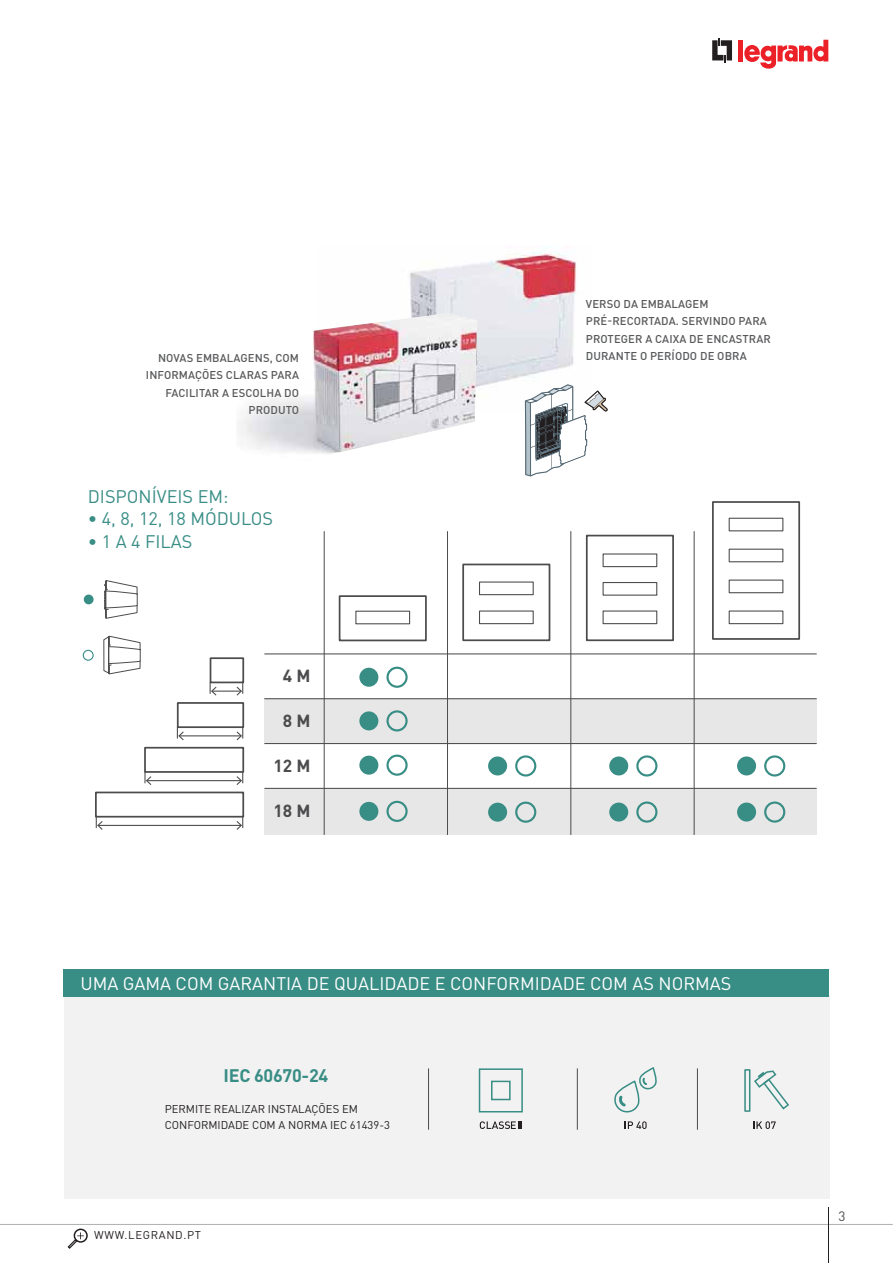
<style>
.page{position:relative;width:893px;height:1263px;background:#fff}
.page>*{position:absolute;margin:0;border:0;box-sizing:border-box;transform-origin:0 0}
.t1{font:18px "DIN";color:#fff}
.t2{font:18px "DIN";color:#388d85}
.t3{font:700 18px "DIN";letter-spacing:-.015em;color:#388d85}
.t4{font:700 17.4px "DIN Pro";color:#4c4c4e}
.t5{font:13.5px "DIN";color:#4c4c4e}
.t6{font:500 11.25px/17.2px "DIN Pro";letter-spacing:.01em;color:#58595b;text-align:right}
.t7{font:11.25px/15.8px "DIN";color:#231f20}
.t8{font:11.25px "DIN";letter-spacing:.06em;color:#231f20}
</style>
<div class="page">
<svg style="left:712px;top:39px;width:20px;height:23px"></svg>
<div style="left:738px;top:40px;width:5px;height:22px;background:#ec2027"></div>
<svg style="left:744px;top:40px;width:84px;height:29px"></svg>
<hr style="left:828px;top:1207px;width:1px;height:56px;background:#231f20">
<hr style="left:828px;top:1224px;width:65px;height:1px;background:#939598">
<hr style="left:0;top:1224px;width:828px;height:1px;background:#939598">
<div style="left:74px;top:1229px;width:14px;height:14px;border:2px solid #231f20;border-radius:50%"></div>
<svg style="left:67px;top:1232px;width:17px;height:17px"></svg>
<div style="left:64px;top:996px;width:765px;height:203px;background:#f2f2f2"></div>
<div style="left:64px;top:969px;width:765px;height:28px;background:#388d85"></div>
<svg style="left:625px;top:1121px;width:21px;height:8px"></svg>
<svg style="left:614px;top:1068px;width:43px;height:45px"></svg>
<svg style="left:753px;top:1121px;width:23px;height:8px"></svg>
<svg style="left:754px;top:1070px;width:35px;height:40px"></svg>
<div style="left:744px;top:1069px;width:6px;height:43px;border:2px solid #388d85"></div>
<hr style="left:577px;top:1068px;width:1px;height:62px;background:#4c4c4e">
<hr style="left:428px;top:1068px;width:1px;height:62px;background:#4c4c4e">
<hr style="left:697px;top:1068px;width:1px;height:62px;background:#4c4c4e">
<svg style="left:478px;top:1068px;width:45px;height:45px"></svg>
<svg style="left:480px;top:1121px;width:42px;height:8px"></svg>
<div style="left:264px;top:698px;width:552px;height:46px;background:#e7e7e7"></div>
<div style="left:264px;top:789px;width:552px;height:46px;background:#e7e7e7"></div>
<hr style="left:324px;top:531px;width:1px;height:304px;background:#4c4c4e">
<hr style="left:447px;top:531px;width:1px;height:304px;background:#4c4c4e">
<hr style="left:570px;top:531px;width:1px;height:304px;background:#4c4c4e">
<hr style="left:694px;top:531px;width:1px;height:304px;background:#4c4c4e">
<hr style="left:264px;top:653px;width:553px;height:1px;background:#4c4c4e">
<hr style="left:264px;top:698px;width:553px;height:1px;background:#4c4c4e">
<hr style="left:264px;top:743px;width:553px;height:1px;background:#4c4c4e">
<hr style="left:264px;top:788px;width:553px;height:1px;background:#4c4c4e">
<div style="left:339px;top:595px;width:88px;height:46px;border:2px solid #4c4c4e"></div>
<div style="left:355px;top:611px;width:55px;height:13px;border:1px solid #4c4c4e"></div>
<div style="left:462px;top:564px;width:88px;height:77px;border:2px solid #4c4c4e"></div>
<svg style="left:479px;top:581px;width:55px;height:44px"></svg>
<div style="left:586px;top:535px;width:88px;height:106px;border:2px solid #4c4c4e"></div>
<svg style="left:602px;top:553px;width:56px;height:72px"></svg>
<div style="left:712px;top:501px;width:88px;height:139px;border:2px solid #4c4c4e"></div>
<svg style="left:728px;top:517px;width:56px;height:108px"></svg>
<div style="left:359px;top:802px;width:19px;height:19px;background:#388d85;border-radius:50%"></div>
<div style="left:386px;top:801px;width:22px;height:21px;border:2px solid #388d85;border-radius:50%"></div>
<div style="left:359px;top:756px;width:19px;height:19px;background:#388d85;border-radius:50%"></div>
<div style="left:386px;top:755px;width:22px;height:21px;border:2px solid #388d85;border-radius:50%"></div>
<div style="left:488px;top:803px;width:19px;height:19px;background:#388d85;border-radius:50%"></div>
<div style="left:515px;top:802px;width:21px;height:21px;border:2px solid #388d85;border-radius:50%"></div>
<div style="left:488px;top:756px;width:19px;height:19px;background:#388d85;border-radius:50%"></div>
<div style="left:515px;top:755px;width:21px;height:22px;border:2px solid #388d85;border-radius:50%"></div>
<div style="left:609px;top:756px;width:19px;height:19px;background:#388d85;border-radius:50%"></div>
<div style="left:636px;top:755px;width:21px;height:22px;border:2px solid #388d85;border-radius:50%"></div>
<div style="left:609px;top:803px;width:19px;height:19px;background:#388d85;border-radius:50%"></div>
<div style="left:636px;top:801px;width:21px;height:22px;border:2px solid #388d85;border-radius:50%"></div>
<div style="left:737px;top:756px;width:19px;height:19px;background:#388d85;border-radius:50%"></div>
<div style="left:764px;top:755px;width:21px;height:22px;border:2px solid #388d85;border-radius:50%"></div>
<div style="left:737px;top:803px;width:19px;height:19px;background:#388d85;border-radius:50%"></div>
<div style="left:764px;top:801px;width:21px;height:22px;border:2px solid #388d85;border-radius:50%"></div>
<div style="left:359px;top:711px;width:19px;height:19px;background:#388d85;border-radius:50%"></div>
<div style="left:386px;top:710px;width:22px;height:22px;border:2px solid #388d85;border-radius:50%"></div>
<div style="left:359px;top:668px;width:19px;height:19px;background:#388d85;border-radius:50%"></div>
<div style="left:386px;top:667px;width:22px;height:21px;border:2px solid #388d85;border-radius:50%"></div>
<div style="left:210px;top:657px;width:34px;height:26px;border:2px solid #4c4c4e"></div>
<svg style="left:210px;top:682px;width:33px;height:14px"></svg>
<div style="left:177px;top:702px;width:67px;height:26px;border:2px solid #4c4c4e"></div>
<hr style="left:179px;top:735px;width:62px;height:1px;background:#4c4c4e">
<svg style="left:177px;top:727px;width:7px;height:13px"></svg>
<svg style="left:237px;top:727px;width:6px;height:13px"></svg>
<div style="left:144px;top:747px;width:100px;height:26px;border:2px solid #4c4c4e"></div>
<hr style="left:147px;top:780px;width:94px;height:1px;background:#4c4c4e">
<svg style="left:144px;top:772px;width:7px;height:13px"></svg>
<svg style="left:237px;top:772px;width:6px;height:13px"></svg>
<div style="left:95px;top:792px;width:149px;height:26px;border:2px solid #4c4c4e"></div>
<hr style="left:98px;top:825px;width:143px;height:1px;background:#4c4c4e">
<svg style="left:96px;top:817px;width:7px;height:13px"></svg>
<svg style="left:237px;top:817px;width:6px;height:13px"></svg>
<img style="left:410px;top:251px;width:166px;height:156px">
<svg style="left:104px;top:581px;width:34px;height:38px"></svg>
<div style="left:84px;top:595px;width:10px;height:9px;background:#388d85;border-radius:50%"></div>
<svg style="left:103px;top:635px;width:38px;height:40px"></svg>
<div style="left:83px;top:650px;width:11px;height:11px;border:1px solid #388d85;border-radius:50%"></div>
<img style="left:239px;top:313px;width:239px;height:141px">
<svg style="left:525px;top:384px;width:83px;height:93px"></svg>
<p class="t6" style="left:146px;top:351px;width:155px">NOVAS EMBALAGENS, COM<br>INFORMAÇÕES CLARAS PARA<br>FACILITAR A ESCOLHA DO<br>PRODUTO</p>
<h1 class="t2" style="left:88px;top:490px;width:142px">DISPONÍVEIS EM:</h1>
<h1 class="t2" style="left:88px;top:512px;width:187px">• 4, 8, 12, 18 MÓDULOS</h1>
<h1 class="t2" style="left:88px;top:535px;width:106px">• 1 A 4 FILAS</h1>
<h2 class="t4" style="left:283px;top:666px;width:29px">4 M</h2>
<h2 class="t4" style="left:283px;top:711px;width:29px">8 M</h2>
<h2 class="t4" style="left:273px;top:756px;width:38px">12 M</h2>
<h2 class="t4" style="left:273px;top:801px;width:38px">18 M</h2>
<p class="t6" style="left:586px;top:297px;width:186px;text-align:left">VERSO DA EMBALAGEM<br>PRÉ-RECORTADA. SERVINDO PARA<br>PROTEGER A CAIXA DE ENCASTRAR<br>DURANTE O PERÍODO DE OBRA</p>
<h1 class="t1" style="left:80px;top:977px;width:652px">UMA GAMA COM GARANTIA DE QUALIDADE E CONFORMIDADE COM AS NORMAS</h1>
<h1 class="t3" style="left:223px;top:1069px;width:106px">IEC 60670-24</h1>
<p class="t7" style="left:165px;top:1103px;width:227px">PERMITE REALIZAR INSTALAÇÕES EM<br>CONFORMIDADE COM A NORMA IEC 61439-3</p>
<p class="t8" style="left:94px;top:1231px;width:108px">WWW.LEGRAND.PT</p>
<p class="t5" style="left:838px;top:1211px;width:9px">3</p>
</div>
